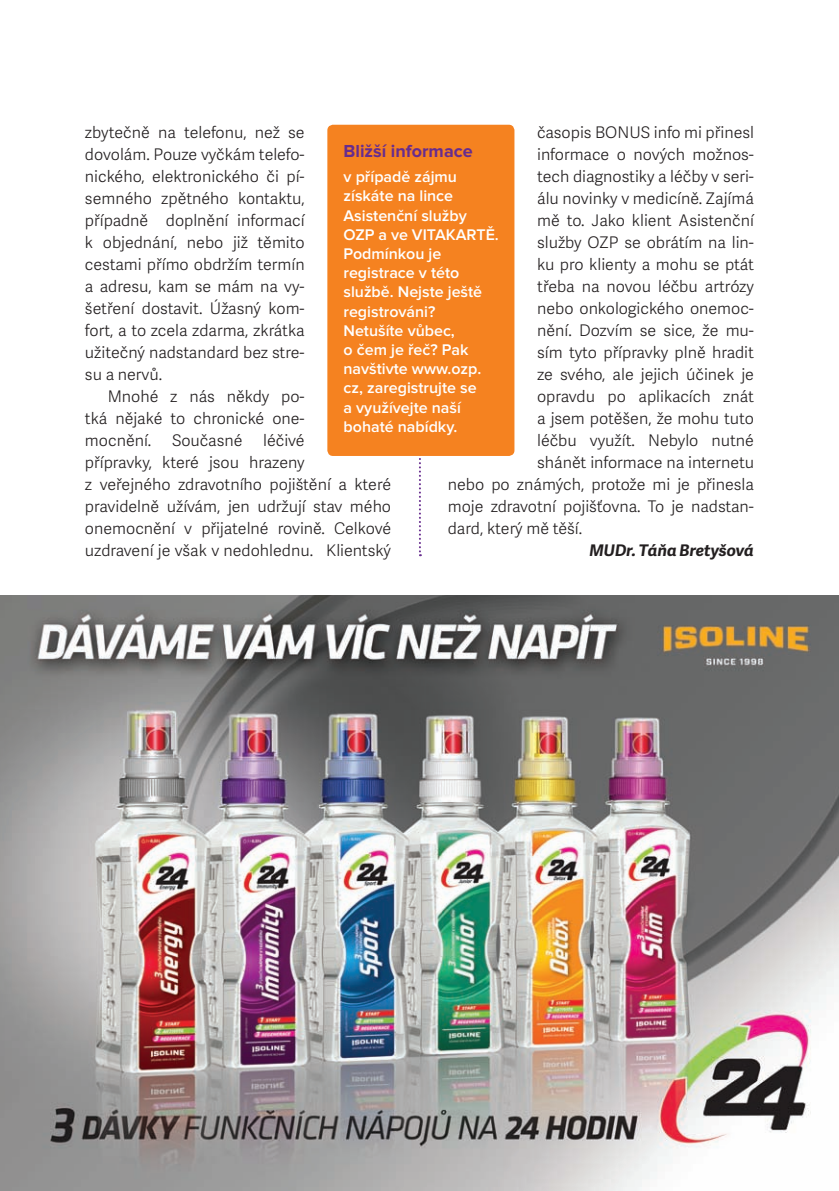
<style>
.page{position:relative;width:839px;height:1191px;background:#fff}
.page>*{position:absolute;margin:0;border:0;box-sizing:border-box;transform-origin:0 0}
.t1{font:700 18px "Proxima Nova";color:#672c8e}
.t2{font:300 16px/22px "Adelle Sans";color:#231f20}
.t3{font:600 16px/19.2px "Proxima Nova";color:#fff}
.t4{font:italic 700 16px "Adelle Sans";letter-spacing:-.005em;color:#231f20}
</style>
<div class="page">
<svg style="left:419px;top:458px;width:2px;height:98px"></svg>
<img style="left:0;top:595px;width:839px;height:595px">
<div style="left:327px;top:125px;width:187px;height:331px;background:#f58220;border-radius:6px"></div>
<p class="t2" style="left:85px;top:121px;width:221px">zbytečně na telefonu, než se</p>
<p class="t2" style="left:85px;top:143px;width:221px">dovolám. Pouze vyčkám telefo-</p>
<p class="t2" style="left:85px;top:165px;width:221px">nického, elektronického či pí-</p>
<p class="t2" style="left:85px;top:187px;width:221px">semného zpětného kontaktu,</p>
<p class="t2" style="left:85px;top:209px;width:221px">případně doplnění informací</p>
<p class="t2" style="left:85px;top:231px;width:221px">k objednání, nebo již těmito</p>
<p class="t2" style="left:85px;top:253px;width:221px">cestami přímo obdržím termín</p>
<p class="t2" style="left:85px;top:275px;width:221px">a adresu, kam se mám na vy-</p>
<p class="t2" style="left:85px;top:297px;width:221px">šetření dostavit. Úžasný kom-</p>
<p class="t2" style="left:85px;top:319px;width:221px">fort, a to zcela zdarma, zkrátka</p>
<p class="t2" style="left:85px;top:341px;width:221px">užitečný nadstandard bez stre-</p>
<p class="t2" style="left:85px;top:363px;width:79px">su a nervů.</p>
<p class="t2" style="left:108px;top:385px;width:199px">Mnohé z nás někdy po-</p>
<p class="t2" style="left:85px;top:407px;width:221px">tká nějaké to chronické one-</p>
<p class="t2" style="left:85px;top:429px;width:68px">mocnění.</p>
<p class="t2" style="left:172px;top:429px;width:72px">Současné</p>
<p class="t2" style="left:537px;top:121px;width:218px">časopis BONUS info mi přinesl</p>
<p class="t2" style="left:537px;top:143px;width:218px">informace o nových možnos-</p>
<p class="t2" style="left:537px;top:165px;width:218px">tech diagnostiky a léčby v seri-</p>
<p class="t2" style="left:537px;top:187px;width:218px">álu novinky v medicíně. Zajímá</p>
<p class="t2" style="left:537px;top:209px;width:218px">mě to. Jako klient Asistenční</p>
<p class="t2" style="left:537px;top:231px;width:218px">služby OZP se obrátím na lin-</p>
<p class="t2" style="left:537px;top:253px;width:218px">ku pro klienty a mohu se ptát</p>
<p class="t2" style="left:537px;top:275px;width:218px">třeba na novou léčbu artrózy</p>
<p class="t2" style="left:537px;top:297px;width:218px">nebo onkologického onemoc-</p>
<p class="t2" style="left:537px;top:319px;width:218px">nění. Dozvím se sice, že mu-</p>
<p class="t2" style="left:537px;top:341px;width:218px">sím tyto přípravky plně hradit</p>
<p class="t2" style="left:537px;top:363px;width:218px">ze svého, ale jejich účinek je</p>
<p class="t2" style="left:537px;top:385px;width:218px">opravdu po aplikacích znát</p>
<p class="t2" style="left:537px;top:407px;width:218px">a jsem potěšen, že mohu tuto</p>
<p class="t2" style="left:537px;top:429px;width:218px">léčbu využít. Nebylo nutné</p>
<p class="t2" style="left:537px;top:451px;width:218px">shánět informace na internetu</p>
<p class="t2" style="left:448px;top:473px;width:308px">nebo po známých, protože mi je přinesla</p>
<p class="t2" style="left:448px;top:495px;width:308px">moje zdravotní pojišťovna. To je nadstan-</p>
<p class="t2" style="left:448px;top:517px;width:136px">dard, který mě těší.</p>
<p class="t4" style="left:589px;top:539px;width:166px">MUDr. Táňa Bretyšová</p>
<p class="t1" style="left:344px;top:143px;width:131px">Bližší informace</p>
<p class="t3" style="left:344px;top:168px;width:157px">v případě zájmu získáte na lince<br>Asistenční služby<br>OZP a ve VITAKARTĚ.<br>Podmínkou je registrace v této službě. Nejste ještě registrováni?<br>Netušíte vůbec,<br>o čem je řeč? Pak navštivte www.ozp. cz, zaregistrujte se<br>a využívejte naší bohaté nabídky.</p>
<p class="t2" style="left:85px;top:429px;width:308px;text-indent:178px">léčivé<br>přípravky, které jsou hrazeny<br>z veřejného zdravotního pojištění a které pravidelně užívám, jen udržují stav mého onemocnění v přijatelné rovině. Celkové uzdravení je však v nedohlednu. Klientský</p>
</div>
